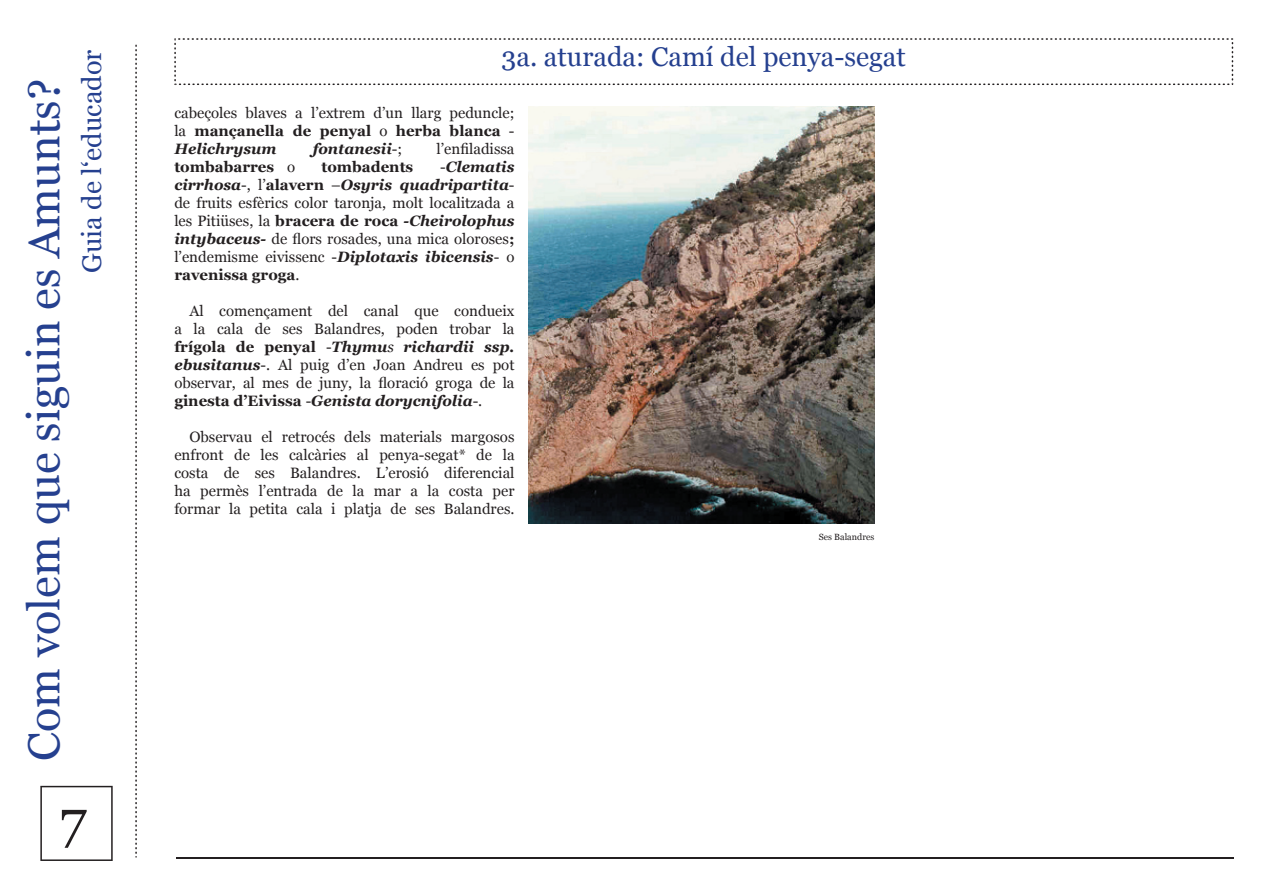
<style>
.page{position:relative;width:1263px;height:893px;background:#fff}
.page>*{position:absolute;margin:0;border:0;box-sizing:border-box;transform-origin:0 0}
.t1{font:54px "Georgia";color:#231f20}
.t2{font:45px "Georgia";color:#25408f}
.t3{font:27px "Georgia";color:#25408f}
.t4{font:15px/18px "Georgia";color:#231f20;text-align:justify}
.t5{font:700 15px "Georgia";color:#231f20}
.t6{font:italic 700 15px "Georgia";color:#231f20}
.t7{font:9px "Georgia";color:#231f20}
.s1{font-weight:700}
.s2{font-weight:700;font-style:italic}
.s3{font-weight:400;font-style:normal}
.s4{font-weight:400}
.s5{font-style:italic}
</style>
<div class="page">
<hr style="left:176px;top:857px;width:1057px;height:2px;background:#231f20">
<svg style="left:40px;top:786px;width:73px;height:75px"></svg>
<svg style="left:135px;top:45px;width:2px;height:813px"></svg>
<svg style="left:174px;top:38px;width:1059px;height:47px"></svg>
<img style="left:528px;top:106px;width:346px;height:417px">
<h2 class="t2" style="left:19px;top:761px;width:683px;rotate:-90deg">Com volem que siguin es Amunts?</h2>
<h3 class="t3" style="left:77px;top:273px;width:225px;rotate:-90deg">Guia de l ‘educador</h3>
<h1 class="t1" style="left:60px;top:789px;width:29px">7</h1>
<h3 class="t3" style="left:502px;top:42px;width:406px">3a. aturada: Camí del penya-segat</h3>
<p class="t4" style="left:174px;top:103px;width:342px">cabeçoles blaves a l’extrem d’un llarg peduncle; la <span class="s1">mançanella de penyal</span> o <span class="s1">herba blanca</span> - <span class="s2">Helichrysum</span></p>
<p class="t6" style="left:313px;top:140px;width:91px">fontanesii<span class="s3">-;</span></p>
<p class="t4" style="left:437px;top:139px;width:79px">l’enfiladissa</p>
<p class="t5" style="left:174px;top:158px;width:122px">tombabarres <span class="s4">o</span></p>
<p class="t5" style="left:321px;top:158px;width:93px">tombadents</p>
<p class="t4" style="left:174px;top:157px;width:342px;text-indent:266px">-<span class="s2">Clematis cirrhosa</span>-, l’<span class="s1">alavern</span> –<span class="s2">Osyris quadripartita&shy;</span>de fruits esfèrics color taronja, molt localitzada a les Pitiüses, la <span class="s1">bracera de roca</span> <span class="s2">-Cheirolophus intybaceus-</span> de flors rosades, una mica oloroses<span class="s1">; </span>l’endemisme eivissenc -<span class="s2">Diplotaxis ibicensis</span>- o <span class="s1">ravenissa groga</span>.</p>
<p class="t4" style="left:174px;top:301px;width:342px;text-indent:15px">Al començament del canal que condueix a la cala de ses Balandres, poden trobar la <span class="s1">frígola de penyal</span> -<span class="s2">Thymu</span><span class="s5">s</span> <span class="s2">richardii ssp. ebusitanus</span>-. Al puig d’en Joan Andreu es pot observar, al mes de juny, la floració groga de la <span class="s1">ginesta d’Eivissa</span> -<span class="s2">Genista dorycnifolia</span>-.</p>
<p class="t4" style="left:174px;top:427px;width:342px;text-indent:15px">Observau el retrocés dels materials margosos enfront de les calcàries al penya-segat* de la costa de ses Balandres. L’erosió diferencial ha permès l’entrada de la mar a la costa per formar la petita cala i platja de ses Balandres.</p>
<p class="t7" style="left:819px;top:532px;width:57px">Ses Balandres</p>
</div>
